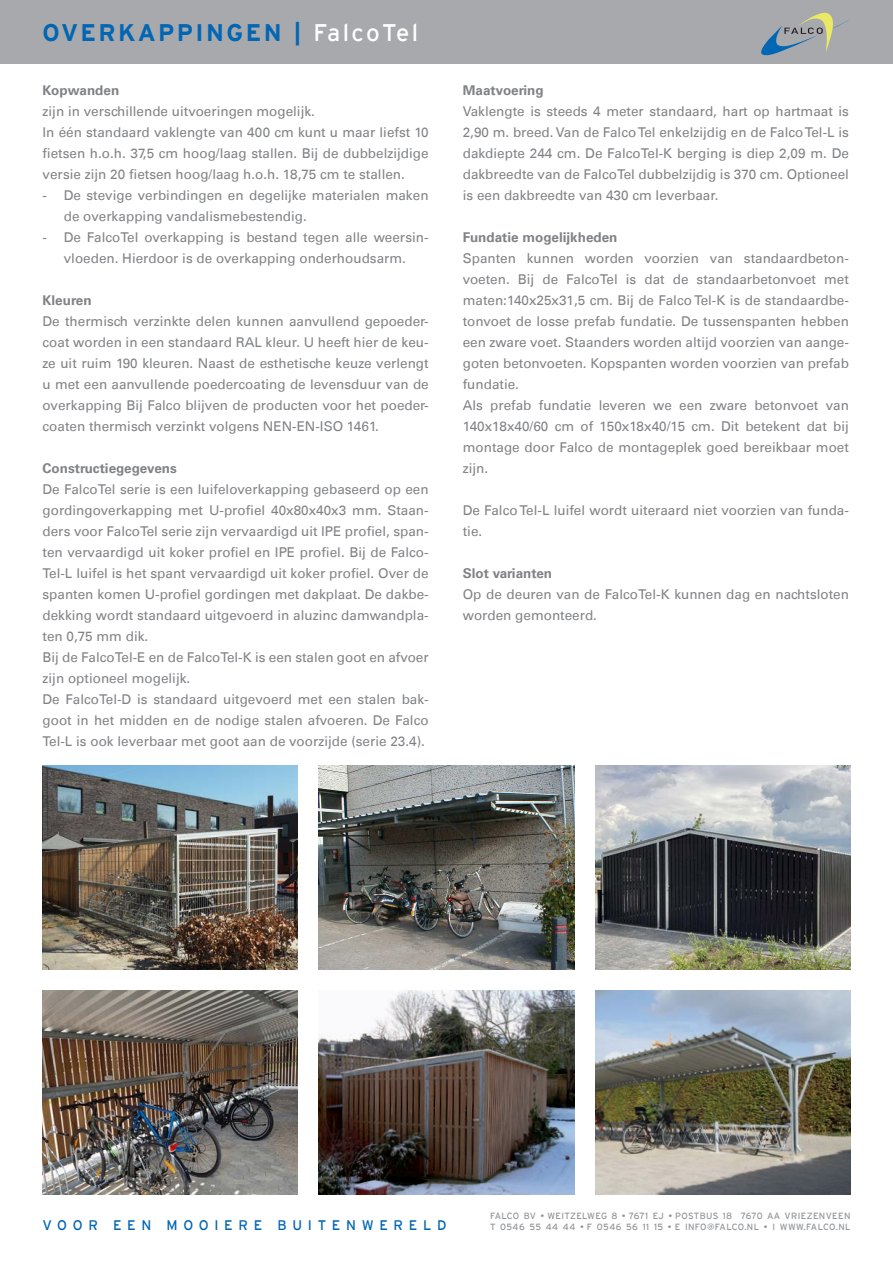
<style>
.page{position:relative;width:893px;height:1263px;background:#fff}
.page>*{position:absolute;margin:0;border:0;box-sizing:border-box;transform-origin:0 0}
.Normaal{font:700 24px "Interstate";letter-spacing:.1em;color:#0166b3}
.t1{font:13.8px "Interstate";letter-spacing:.41em;color:#0166b3}
.t2{font:13.5px/21px "Univers LT";color:#808285;text-align:justify}
.t3{font:700 13.5px "Univers LT";color:#808285}
.t4{font:9px "Interstate";letter-spacing:.04em;color:#939598}
.s1{font-weight:400;color:#fff}
</style>
<div class="page">
<img style="left:43px;top:991px;width:255px;height:204px">
<img style="left:43px;top:765px;width:255px;height:204px">
<img style="left:319px;top:991px;width:255px;height:204px">
<img style="left:319px;top:765px;width:255px;height:204px">
<img style="left:595px;top:765px;width:255px;height:204px">
<img style="left:595px;top:991px;width:255px;height:204px">
<div style="left:0;top:0;width:893px;height:64px;background:#a8a9ad"></div>
<svg style="left:761px;top:12px;width:88px;height:44px"></svg>
<p class="Normaal" style="left:43px;top:19px;width:377px">OVERKAPPINGEN | <span class="s1">FalcoTel</span></p>
<p class="t3" style="left:43px;top:82px;width:78px">Kopwanden</p>
<p class="t2" style="left:43px;top:101px;width:274px">zijn in verschillende uitvoeringen mogelijk.</p>
<p class="t2" style="left:43px;top:122px;width:388px">In één standaard vaklengte van 400 cm kunt u maar liefst 10 fietsen h.o.h. 37,5 cm hoog/laag stallen. Bij de dubbelzijdige versie zijn 20 fietsen hoog/laag h.o.h. 18,75 cm te stallen.</p>
<p class="t2" style="left:64px;top:185px;width:366px;text-indent:-21px">- De stevige verbindingen en degelijke materialen maken de overkapping vandalismebestendig.</p>
<p class="t2" style="left:43px;top:227px;width:388px;text-align:center">- De FalcoTel overkapping is bestand tegen alle weersin&shy;vloeden. Hierdoor is de overkapping onderhoudsarm.</p>
<p class="t3" style="left:43px;top:292px;width:51px">Kleuren</p>
<p class="t2" style="left:43px;top:311px;width:388px">De thermisch verzinkte delen kunnen aanvullend gepoeder&shy;coat worden in een standaard RAL kleur. U heeft hier de keu&shy;ze uit ruim 190 kleuren. Naast de esthetische keuze verlengt u met een aanvullende poedercoating de levensduur van de overkapping Bij Falco blijven de producten voor het poeder&shy;coaten thermisch verzinkt volgens NEN-EN-ISO 1461.</p>
<p class="t3" style="left:43px;top:460px;width:136px">Constructiegegevens</p>
<p class="t2" style="left:43px;top:479px;width:388px">De FalcoTel serie is een luifeloverkapping gebaseerd op een gordingoverkapping met U-profiel 40x80x40x3 mm. Staan&shy;ders voor FalcoTel serie zijn vervaardigd uit IPE profiel, span&shy;ten vervaardigd uit koker profiel en IPE profiel. Bij de Falco-Tel-L luifel is het spant vervaardigd uit koker profiel. Over de spanten komen U-profiel gordingen met dakplaat. De dakbe&shy;dekking wordt standaard uitgevoerd in aluzinc damwandpla&shy;ten 0,75 mm dik.</p>
<p class="t2" style="left:43px;top:647px;width:388px">Bij de FalcoTel-E en de FalcoTel-K is een stalen goot en afvoer zijn optioneel mogelijk.</p>
<p class="t2" style="left:43px;top:689px;width:388px">De FalcoTel-D is standaard uitgevoerd met een stalen bak&shy;goot in het midden en de nodige stalen afvoeren. De Falco Tel-L is ook leverbaar met goot aan de voorzijde (serie 23.4).</p>
<p class="t3" style="left:463px;top:82px;width:82px">Maatvoering</p>
<p class="t2" style="left:463px;top:101px;width:388px">Vaklengte is steeds 4 meter standaard, hart op hartmaat is 2,90 m. breed. Van de Falco Tel enkelzijdig en de Falco Tel-L is dakdiepte 244 cm. De FalcoTel-K berging is diep 2,09 m. De dakbreedte van de FalcoTel dubbelzijdig is 370 cm. Optioneel is een dakbreedte van 430 cm leverbaar.</p>
<p class="t3" style="left:463px;top:229px;width:156px">Fundatie mogelijkheden</p>
<p class="t2" style="left:463px;top:248px;width:388px">Spanten kunnen worden voorzien van standaardbeton&shy;voeten. Bij de FalcoTel is dat de standaarbetonvoet met maten:140x25x31,5 cm. Bij de Falco Tel-K is de standaardbe&shy;tonvoet de losse prefab fundatie. De tussenspanten hebben een zware voet. Staanders worden altijd voorzien van aange&shy;goten betonvoeten. Kopspanten worden voorzien van prefab fundatie.</p>
<p class="t2" style="left:463px;top:395px;width:388px">Als prefab fundatie leveren we een zware betonvoet van 140x18x40/60 cm of 150x18x40/15 cm. Dit betekent dat bij montage door Falco de montageplek goed bereikbaar moet zijn.</p>
<p class="t2" style="left:463px;top:500px;width:388px">De Falco Tel-L luifel wordt uiteraard niet voorzien van funda&shy;tie.</p>
<p class="t3" style="left:463px;top:565px;width:91px">Slot varianten</p>
<p class="t2" style="left:463px;top:584px;width:388px">Op de deuren van de FalcoTel-K kunnen dag en nachtsloten worden gemonteerd.</p>
<p class="t4" style="left:490px;top:1211px;width:362px">FALCO BV • WEITZELWEG 8 • 7671 EJ • POSTBUS 18 7670 AA VRIEZENVEEN</p>
<p class="t1" style="left:43px;top:1217px;width:405px">VOOR EEN MOOIERE BUITENWERELD</p>
<p class="t4" style="left:490px;top:1222px;width:362px">T 0546 55 44 44 • F 0546 56 11 15 • E INFO@FALCO.NL • I WWW.FALCO.NL</p>
</div>
